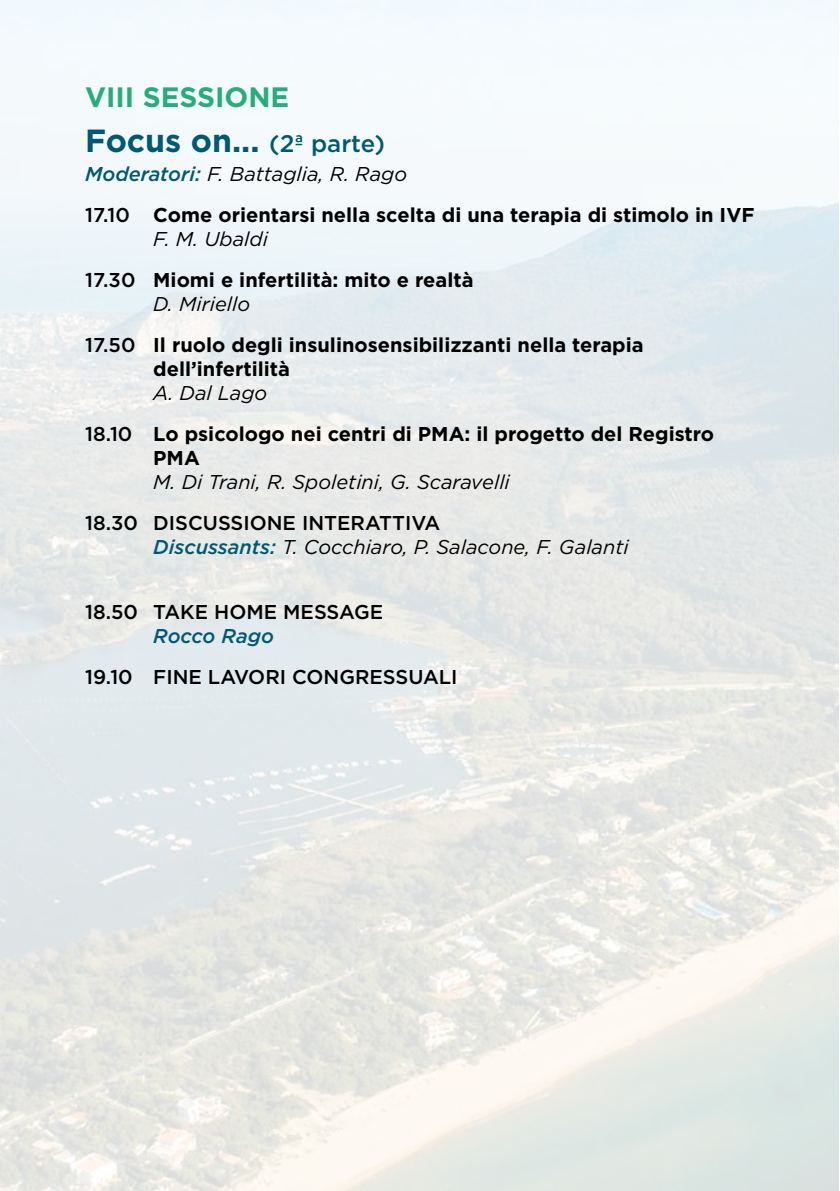
<style>
.page{position:relative;width:840px;height:1191px;background:#fff}
.page>*{position:absolute;margin:0;border:0;box-sizing:border-box;transform-origin:0 0}
.t1{font:700 32px "Gotham";color:#005972}
.t2{font:700 28px "Gotham";color:#27ad7a}
.t3{font:700 20px/41px "Gotham";color:#000}
.t4{font:italic 20px/24px "Gotham";color:#000}
.t5{font:500 20px "Gotham";color:#000}
.t6{font:italic 500 20px "Gotham";color:#005972}
.s1{font-weight:500;font-size:24px}
.s2{font-weight:500;font-style:italic;color:#005972}
.s3{font-weight:400;font-style:italic}
.s4{font-weight:500}
.s5{font-weight:500;font-style:normal}
.s6{font-weight:500;color:#005972}
</style>
<div class="page">
<h2 class="t2" style="left:85px;top:79px;width:205px">VIII SESSIONE</h2>
<h1 class="t1" style="left:85px;top:119px;width:301px">Focus on... <span class="s1">(2ª parte)</span></h1>
<p class="t3" style="left:85px;top:153px;width:670px"><span class="s2">Moderatori:</span> <span class="s3">F. Battaglia, R. Rago<br></span><span class="s4">17.10</span> Come orientarsi nella scelta di una terapia di stimolo in IVF</p>
<p class="t3" style="left:85px;top:218px;width:389px;text-indent:68px"><span class="s3">F. M. Ubaldi<br></span><span class="s4">17.30</span> Miomi e infertilità: mito e realtà</p>
<p class="t3" style="left:85px;top:283px;width:559px;text-indent:68px"><span class="s3">D. Miriello<br></span><span class="s4">17.50</span> Il ruolo degli insulinosensibilizzanti nella terapia</p>
<p class="t3" style="left:153px;top:348px;width:138px">dell’infertilità</p>
<p class="t3" style="left:85px;top:372px;width:630px;text-indent:68px"><span class="s3">A. Dal Lago<br></span><span class="s4">18.10</span> Lo psicologo nei centri di PMA: il progetto del Registro</p>
<p class="t3" style="left:153px;top:437px;width:48px">PMA</p>
<p class="t4" style="left:153px;top:470px;width:358px">M. Di Trani, R. Spoletini, G. Scaravelli</p>
<p class="t4" style="left:153px;top:511px;width:476px;text-indent:-68px"><span class="s5">18.30 DISCUSSIONE INTERATTIVA<br></span><span class="s6">Discussants:</span> T. Cocchiaro, P. Salacone, F. Galanti</p>
<p class="t5" style="left:85px;top:599px;width:299px">18.50 TAKE HOME MESSAGE</p>
<p class="t6" style="left:153px;top:623px;width:122px">Rocco Rago</p>
<p class="t5" style="left:85px;top:664px;width:374px">19.10 FINE LAVORI CONGRESSUALI</p>
</div>
